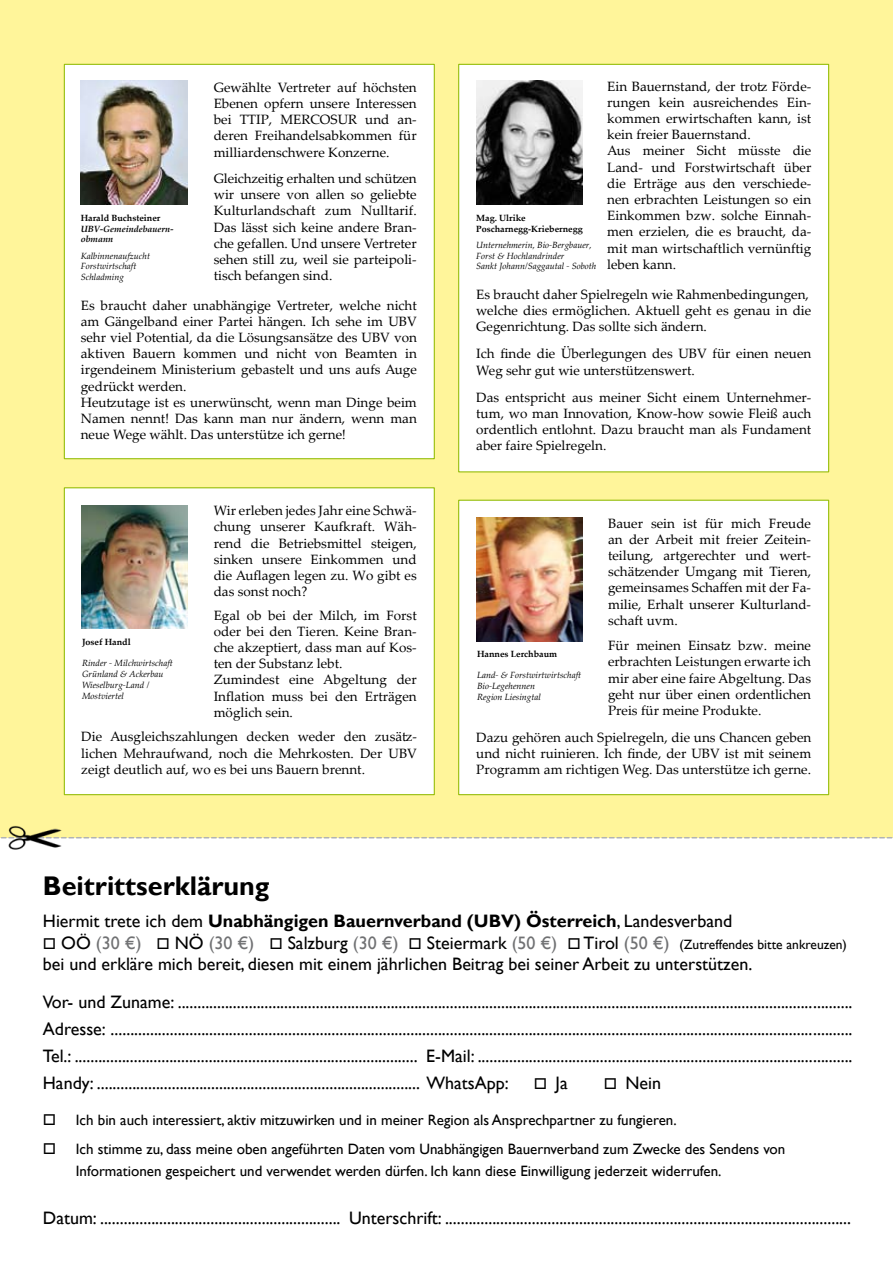
<style>
.page{position:relative;width:893px;height:1263px;background:#fff}
.page>*{position:absolute;margin:0;border:0;box-sizing:border-box;transform-origin:0 0}
.t1{font:700 27px "Gill Sans";color:#000}
.t2{font:18px/27px "Gill Sans";color:#000}
.t3{font:700 18px "Gill Sans";color:#000}
.t4{font:15px/21.6px "Gill Sans";color:#000}
.t5{font:13.5px/16.2px "Palatino Linotype";color:#000;text-align:justify}
.t6{font:13.5px "Gill Sans";color:#000}
.t7{font:italic 9px/10.8px "Palatino Linotype";color:#000}
.t8{font:700 9px/10.8px "Palatino Linotype";color:#000}
.t9{font:italic 700 9px/10.8px "Palatino Linotype";color:#000}
.s1{font-weight:400}
.s2{font-size:18px}
.s3{font-size:18px;color:#707173}
</style>
<div class="page">
<div style="left:0;top:0;width:893px;height:838px;background:#fff59a"></div>
<svg style="left:2px;top:837px;width:891px;height:1px"></svg>
<img style="left:8px;top:825px;width:55px;height:25px">
<div style="left:64px;top:488px;width:370px;height:307px;background:#fff"></div>
<div style="left:64px;top:487px;width:371px;height:308px;border:1px solid #97be0d"></div>
<div style="left:459px;top:500px;width:370px;height:295px;background:#fff"></div>
<div style="left:458px;top:500px;width:371px;height:295px;border:1px solid #97be0d"></div>
<img style="left:476px;top:518px;width:107px;height:123px">
<div style="left:458px;top:64px;width:371px;height:408px;background:#fff;border:1px solid #97be0d"></div>
<img style="left:476px;top:81px;width:107px;height:123px">
<div style="left:64px;top:64px;width:370px;height:395px;background:#fff"></div>
<div style="left:64px;top:64px;width:371px;height:395px;border:1px solid #97be0d"></div>
<img style="left:81px;top:81px;width:106px;height:123px">
<img style="left:81px;top:505px;width:107px;height:123px">
<p class="t5" style="left:214px;top:79px;width:204px">Gewählte Vertreter auf höchsten Ebenen opfern unsere Interessen bei TTIP, MERCOSUR und an&shy;deren Freihandelsabkommen für milliardenschwere Konzerne.</p>
<p class="t5" style="left:214px;top:170px;width:204px">Gleichzeitig erhalten und schützen wir unsere von allen so geliebte Kulturlandschaft zum Nulltarif.<br>Das lässt sich keine andere Bran&shy;che gefallen. Und unsere Vertreter sehen still zu, weil sie parteipoli&shy;tisch befangen sind.</p>
<p class="t8" style="left:81px;top:212px;width:81px">Harald Buchsteiner</p>
<p class="t9" style="left:81px;top:223px;width:94px">UBV-Gemeindebauern&shy;obmann</p>
<p class="t7" style="left:81px;top:250px;width:71px">Kalbinnenaufzucht<br>Forstwirtschaft<br>Schladming</p>
<p class="t5" style="left:81px;top:296px;width:338px;text-align:left">Es braucht daher unabhängige Vertreter, welche nicht am Gängelband einer Partei hängen. Ich sehe im UBV sehr viel Potential, da die Lösungsansätze des UBV von aktiven Bauern kommen und nicht von Beamten in irgendeinem Ministerium gebastelt und uns aufs Auge gedrückt werden.<br>Heutzutage ist es unerwünscht, wenn man Dinge beim Namen nennt! Das kann man nur ändern, wenn man neue Wege wählt. Das unterstütze ich gerne!</p>
<p class="t5" style="left:607px;top:77px;width:206px;text-align:left">Ein Bauernstand, der trotz Förde&shy;rungen kein ausreichendes Ein&shy;kommen erwirtschaften kann, ist kein freier Bauernstand.<br>Aus meiner Sicht müsste die<br>Land- und Forstwirtschaft über die Erträge aus den verschiede&shy;nen erbrachten Leistungen so ein<br>Einkommen bzw. solche Einnah&shy;men erzielen, die es braucht, da&shy;mit man wirtschaftlich vernünftig leben kann.</p>
<p class="t5" style="left:476px;top:286px;width:337px;text-align:left">Es braucht daher Spielregeln wie Rahmenbedingungen, welche dies ermöglichen. Aktuell geht es genau in die<br>Gegenrichtung. Das sollte sich ändern.</p>
<p class="t5" style="left:476px;top:345px;width:337px">Ich finde die Überlegungen des UBV für einen neuen<br>Weg sehr gut wie unterstützenswert.</p>
<p class="t5" style="left:476px;top:388px;width:337px">Das entspricht aus meiner Sicht einem Unternehmer&shy;tum, wo man Innovation, Know-how sowie Fleiß auch ordentlich entlohnt. Dazu braucht man als Fundament aber faire Spielregeln.</p>
<p class="t8" style="left:476px;top:212px;width:108px">Mag. Ulrike<br>Poscharnegg-Kriebernegg</p>
<p class="t7" style="left:476px;top:239px;width:122px">Unternehmerin, Bio-Bergbauer,<br>Forst &amp; Hochlandrinder<br>Sankt Johann/Saggautal - Soboth</p>
<p class="t5" style="left:214px;top:502px;width:204px">Wir erleben jedes Jahr eine Schwä&shy;chung unserer Kaufkraft. Wäh&shy;rend die Betriebsmittel steigen, sinken unsere Einkommen und die Auflagen legen zu. Wo gibt es das sonst noch?</p>
<p class="t5" style="left:214px;top:606px;width:204px;text-align:left">Egal ob bei der Milch, im Forst oder bei den Tieren. Keine Bran&shy;che akzeptiert, dass man auf Kos&shy;ten der Substanz lebt.<br>Zumindest eine Abgeltung der<br>Inflation muss bei den Erträgen möglich sein.</p>
<p class="t5" style="left:608px;top:514px;width:204px">Bauer sein ist für mich Freude an der Arbeit mit freier Zeitein&shy;teilung, artgerechter und wert&shy;schätzender Umgang mit Tieren, gemeinsames Schaffen mit der Fa&shy;milie, Erhalt unserer Kulturland&shy;schaft uvm.</p>
<p class="t5" style="left:608px;top:637px;width:204px">Für meinen Einsatz bzw. meine erbrachten Leistungen erwarte ich mir aber eine faire Abgeltung. Das geht nur über einen ordentlichen Preis für meine Produkte.</p>
<p class="t8" style="left:82px;top:636px;width:50px">Josef Handl</p>
<p class="t7" style="left:82px;top:657px;width:92px">Rinder - Milchwirtschaft<br>Grünland &amp; Ackerbau<br>Wieselburg-Land /<br>Mostviertel</p>
<p class="t5" style="left:81px;top:728px;width:337px">Die Ausgleichszahlungen decken weder den zusätz&shy;lichen Mehraufwand, noch die Mehrkosten. Der UBV zeigt deutlich auf, wo es bei uns Bauern brennt.</p>
<p class="t5" style="left:476px;top:728px;width:337px">Dazu gehören auch Spielregeln, die uns Chancen geben und nicht ruinieren. Ich finde, der UBV ist mit seinem Programm am richtigen Weg. Das unterstütze ich gerne.</p>
<p class="t8" style="left:477px;top:648px;width:82px">Hannes Lerchbaum</p>
<p class="t7" style="left:477px;top:669px;width:106px">Land- &amp; Forstwirtwirtschaft<br>Bio-Legehennen<br>Region Liesingtal</p>
<h1 class="t1" style="left:43px;top:869px;width:228px">Beitrittserklärung</h1>
<h2 class="t3" style="left:43px;top:910px;width:691px"><span class="s1">Hiermit trete ich dem</span> Unabhängigen Bauernverband (UBV) Österreich<span class="s1">, Landesverband</span></h2>
<p class="t6" style="left:43px;top:936px;width:806px">□ <span class="s2">OÖ</span> <span class="s3">(30 €)</span> □ <span class="s2">NÖ</span> <span class="s3">(30 €)</span> □ <span class="s2">Salzburg</span> <span class="s3">(30 €)</span> □ <span class="s2">Steiermark</span> <span class="s3">(50 €)</span> □ <span class="s2">Tirol</span> <span class="s3">(50 €)</span> (Zutreffendes bitte ankreuzen)</p>
<p class="t2" style="left:43px;top:946px;width:811px;line-height:37.8px">bei und erkläre mich bereit, diesen mit einem jährlichen Beitrag bei seiner Arbeit zu unterstützen.<br>Vor- und Zuname: ...........................................................................................................................................................................</p>
<p class="t2" style="left:43px;top:1016px;width:811px;text-align:justify">Adresse: ............................................................................................................................................................................................<br>Tel.: ....................................................................................... E-Mail: ...............................................................................................<br>Handy: .................................................................................. WhatsApp:</p>
<h2 class="t2" style="left:534px;top:1070px;width:35px">□ Ja</h2>
<h2 class="t2" style="left:604px;top:1070px;width:59px">□ Nein</h2>
<p class="t4" style="left:43px;top:1109px;width:635px">□ Ich bin auch interessiert, aktiv mitzuwirken und in meiner Region als Ansprechpartner zu fungieren.</p>
<p class="t4" style="left:76px;top:1138px;width:711px;text-indent:-33px">□ Ich stimme zu, dass meine oben angeführten Daten vom Unabhängigen Bauernverband zum Zwecke des Sendens von<br>Informationen gespeichert und verwendet werden dürfen. Ich kann diese Einwilligung jederzeit widerrufen.</p>
<h2 class="t2" style="left:43px;top:1205px;width:810px">Datum: ............................................................. Unterschrift: .......................................................................................................</h2>
</div>
